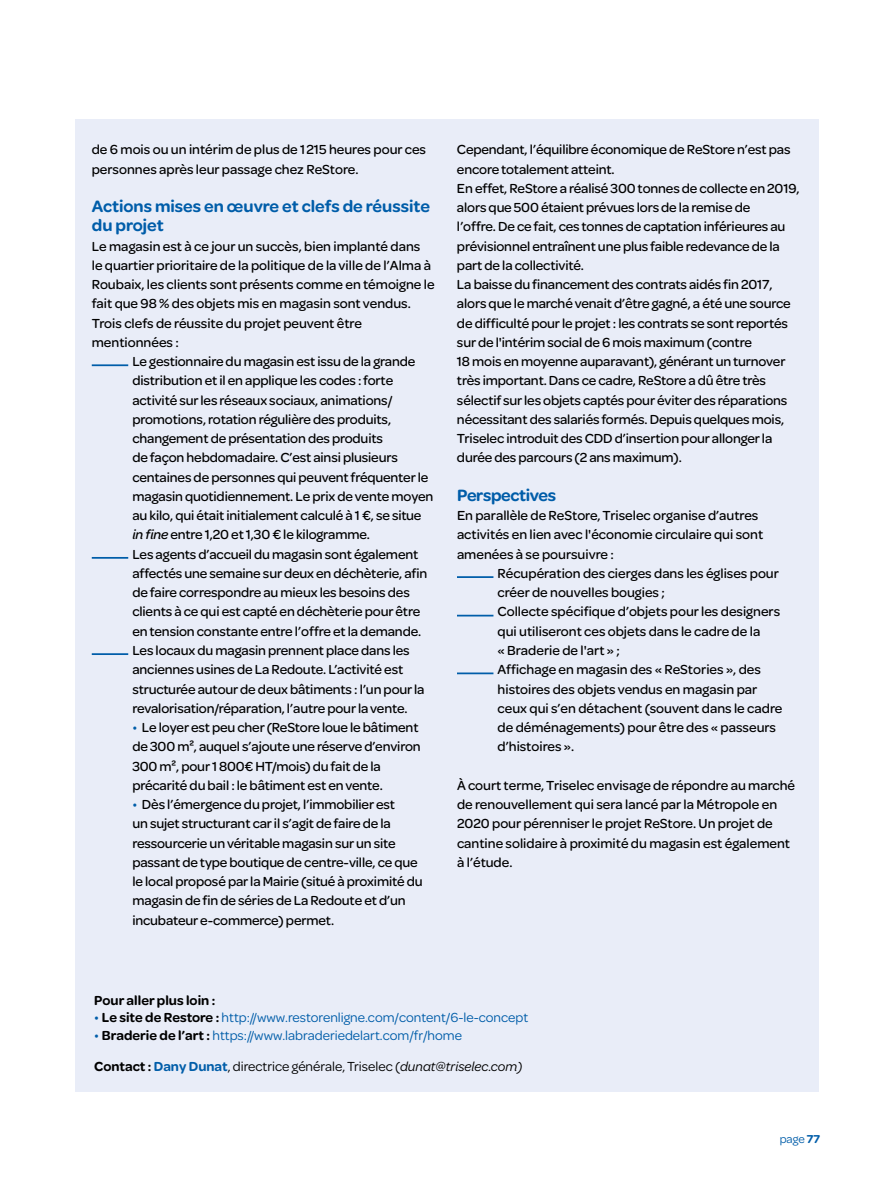
<style>
.page{position:relative;width:893px;height:1191px;background:#fff}
.page>*{position:absolute;margin:0;border:0;box-sizing:border-box;transform-origin:0 0}
.t1{font:600 17.5px/19.2px "Omnes";color:#005da9}
.t2{font:600 17.5px "Omnes";letter-spacing:-.02em;color:#005da9}
.t3{font:500 14px/19.2px "Omnes";letter-spacing:-.01em;color:#000}
.t4{font:14px "Omnes";color:#005da9}
.t5{font:14px "Omnes";color:#000}
.t6{font:600 14px "Omnes";color:#000}
.t7{font:12.25px "Omnes";color:#005da9}
.s1{font-style:italic}
.s2{font-weight:400;font-size:15.75px;color:#005da9}
.s3{font-size:15.75px}
.s4{font-weight:600;color:#000}
.s5{font-weight:600}
.s6{font-weight:600;color:#005da9}
</style>
<div class="page">
<div style="left:75px;top:119px;width:743px;height:972px;background:#e9edf8"></div>
<hr style="left:92px;top:364px;width:36px;height:2px;background:#005da9">
<hr style="left:92px;top:557px;width:36px;height:2px;background:#005da9">
<hr style="left:92px;top:653px;width:36px;height:2px;background:#005da9">
<hr style="left:457px;top:576px;width:36px;height:2px;background:#005da9">
<hr style="left:457px;top:615px;width:36px;height:1px;background:#005da9">
<hr style="left:457px;top:672px;width:36px;height:2px;background:#005da9">
<p class="t3" style="left:92px;top:139px;width:336px">de 6 mois ou un intérim de plus de 1 215 heures pour ces personnes après leur passage chez ReStore.</p>
<p class="t1" style="left:92px;top:195px;width:340px">Actions mises en œuvre et clefs de réussite du projet</p>
<p class="t3" style="left:92px;top:235px;width:344px">Le magasin est à ce jour un succès, bien implanté dans le quartier prioritaire de la politique de la ville de l’Alma à Roubaix, les clients sont présents comme en témoigne le fait que 98 % des objets mis en magasin sont vendus.<br>Trois clefs de réussite du projet peuvent être mentionnées :</p>
<p class="t3" style="left:132px;top:351px;width:303px">Le gestionnaire du magasin est issu de la grande distribution et il en applique les codes : forte activité sur les réseaux sociaux, animations/ promotions, rotation régulière des produits, changement de présentation des produits<br>de façon hebdomadaire. C’est ainsi plusieurs centaines de personnes qui peuvent fréquenter le magasin quotidiennement. Le prix de vente moyen au kilo, qui était initialement calculé à 1 €, se situe <span class="s1">in fine</span> entre 1,20 et 1,30 € le kilogramme.<br>Les agents d’accueil du magasin sont également affectés une semaine sur deux en déchèterie, afin de faire correspondre au mieux les besoins des clients à ce qui est capté en déchèterie pour être en tension constante entre l’offre et la demande.<br>Les locaux du magasin prennent place dans les anciennes usines de La Redoute. L’activité est structurée autour de deux bâtiments : l’un pour la revalorisation/réparation, l’autre pour la vente.</p>
<p class="t3" style="left:132px;top:717px;width:290px"><span class="s2">•</span> Le loyer est peu cher (ReStore loue le bâtiment de 300 m², auquel s’ajoute une réserve d’environ 300 m², pour 1 800€ HT/mois) du fait de la précarité du bail : le bâtiment est en vente.</p>
<p class="t3" style="left:132px;top:794px;width:292px"><span class="s2">•</span> Dès l’émergence du projet, l’immobilier est<br>un sujet structurant car il s’agit de faire de la ressourcerie un véritable magasin sur un site passant de type boutique de centre-ville, ce que le local proposé par la Mairie (situé à proximité du magasin de fin de séries de La Redoute et d’un incubateur e-commerce) permet.</p>
<p class="t3" style="left:457px;top:139px;width:344px">Cependant, l’équilibre économique de ReStore n’est pas encore totalement atteint.<br>En effet, ReStore a réalisé 300 tonnes de collecte en 2019, alors que 500 étaient prévues lors de la remise de<br>l’offre. De ce fait, ces tonnes de captation inférieures au prévisionnel entraînent une plus faible redevance de la part de la collectivité.<br>La baisse du financement des contrats aidés fin 2017, alors que le marché venait d’être gagné, a été une source de difficulté pour le projet : les contrats se sont reportés sur de l'intérim social de 6 mois maximum (contre<br>18 mois en moyenne auparavant), générant un turnover très important. Dans ce cadre, ReStore a dû être très sélectif sur les objets captés pour éviter des réparations nécessitant des salariés formés. Depuis quelques mois, Triselec introduit des CDD d’insertion pour allonger la durée des parcours (2 ans maximum).</p>
<p class="t2" style="left:457px;top:483px;width:101px">Perspectives</p>
<p class="t3" style="left:457px;top:505px;width:308px">En parallèle de ReStore, Triselec organise d’autres activités en lien avec l'économie circulaire qui sont amenées à se poursuivre :</p>
<p class="t3" style="left:498px;top:563px;width:286px">Récupération des cierges dans les églises pour créer de nouvelles bougies ;<br>Collecte spécifique d’objets pour les designers qui utiliseront ces objets dans le cadre de la<br>« Braderie de l'art » ;<br>Affichage en magasin des « ReStories », des histoires des objets vendus en magasin par ceux qui s’en détachent (souvent dans le cadre de déménagements) pour être des « passeurs d’histoires ».</p>
<p class="t3" style="left:457px;top:774px;width:340px">À court terme, Triselec envisage de répondre au marché de renouvellement qui sera lancé par la Métropole en 2020 pour pérenniser le projet ReStore. Un projet de cantine solidaire à proximité du magasin est également à l’étude.</p>
<p class="t6" style="left:94px;top:990px;width:123px">Pour aller plus loin :</p>
<p class="t4" style="left:94px;top:1008px;width:435px"><span class="s3">•</span> <span class="s4">Le site de Restore :</span> http://www.restorenligne.com/content/6-le-concept</p>
<p class="t4" style="left:94px;top:1025px;width:369px"><span class="s3">•</span> <span class="s4">Braderie de l’art :</span> https://www.labraderiedelart.com/fr/home</p>
<p class="t5" style="left:94px;top:1057px;width:430px"><span class="s5">Contact :</span> <span class="s6">Dany Dunat</span>, directrice générale, Triselec (<span class="s1">dunat@triselec.com)</span></p>
<p class="t7" style="left:780px;top:1130px;width:42px">page <span class="s5">77</span></p>
</div>
